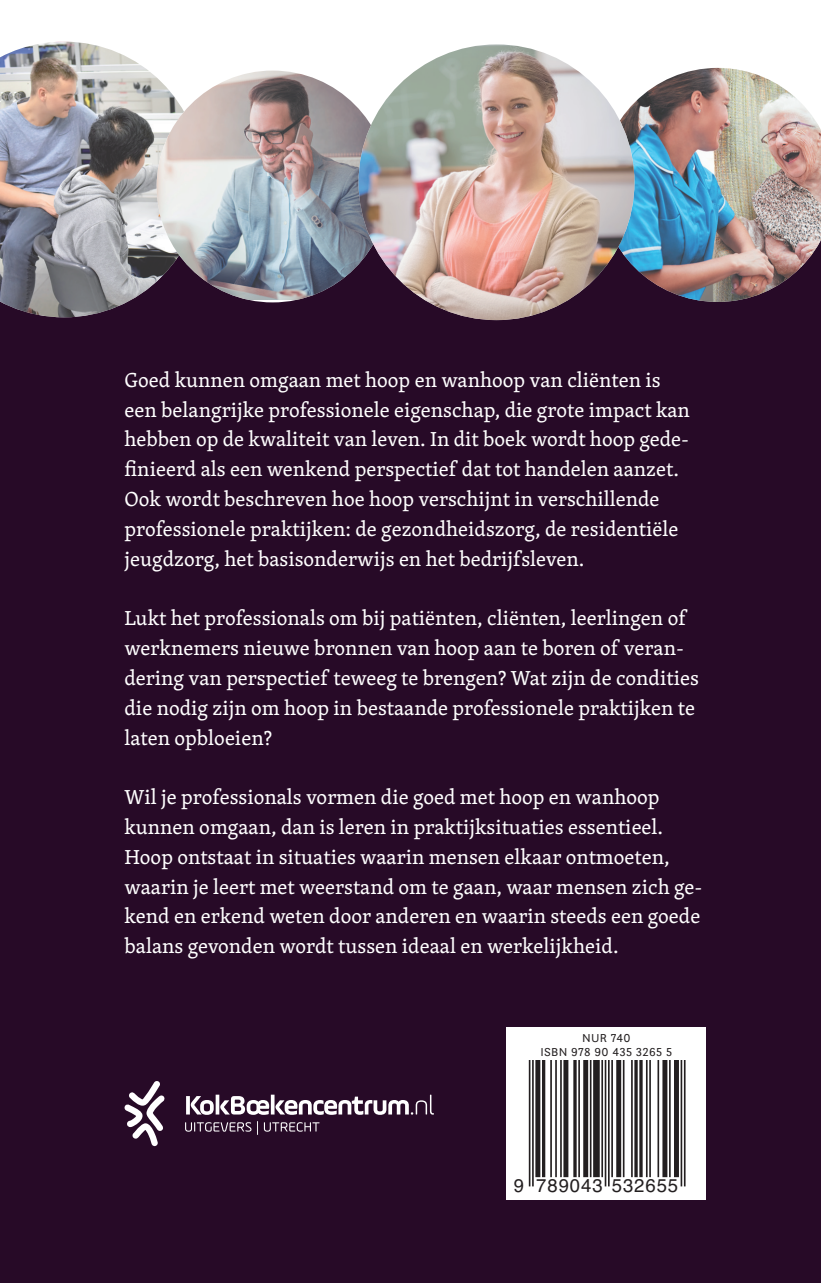
<style>
.page{position:relative;width:821px;height:1283px;background:#fff}
.page>*{position:absolute;margin:0;border:0;box-sizing:border-box;transform-origin:0 0}
.t1{font:20.8px/29.8px "Skolar Latin";color:#fff}
.t2{font:18.6px "Helvetica";letter-spacing:.05em;color:#231f20}
.t3{font:12px/13.6px "Questa Sans";letter-spacing:.025em;color:#231f20;text-align:center}
</style>
<div class="page">
<div style="left:0;top:186px;width:820px;height:1096px;background:#270a27"></div>
<div style="left:506px;top:1027px;width:199px;height:172px;background:#fff"></div>
<svg style="left:528px;top:1060px;width:158px;height:127px"></svg>
<svg style="left:186px;top:1094px;width:248px;height:20px"></svg>
<svg style="left:185px;top:1122px;width:66px;height:9px"></svg>
<svg style="left:257px;top:1121px;width:1px;height:13px"></svg>
<svg style="left:264px;top:1122px;width:55px;height:9px"></svg>
<svg style="left:124px;top:1081px;width:40px;height:64px"></svg>
<img style="left:634px;top:68px;width:186px;height:234px">
<img style="left:0;top:42px;width:156px;height:275px">
<img style="left:156px;top:71px;width:202px;height:228px">
<img style="left:358px;top:44px;width:276px;height:276px">
<p class="t1" style="left:124px;top:364px;width:566px">Goed kunnen omgaan met hoop en wanhoop van cliënten is een belangrijke professionele eigenschap, die grote impact kan hebben op de kwaliteit van leven. In dit boek wordt hoop gede&shy;finieerd als een wenkend perspectief dat tot handelen aanzet.<br>Ook wordt beschreven hoe hoop verschijnt in verschillende professionele praktijken: de gezondheidszorg, de residentiële jeugdzorg, het basisonderwijs en het bedrijfsleven.</p>
<p class="t1" style="left:124px;top:603px;width:575px">Lukt het professionals om bij patiënten, cliënten, leerlingen of werknemers nieuwe bronnen van hoop aan te boren of veran&shy;dering van perspectief teweeg te brengen? Wat zijn de condities die nodig zijn om hoop in bestaande professionele praktijken te laten opbloeien?</p>
<p class="t1" style="left:124px;top:781px;width:579px">Wil je professionals vormen die goed met hoop en wanhoop kunnen omgaan, dan is leren in praktijksituaties essentieel.<br>Hoop ontstaat in situaties waarin mensen elkaar ontmoeten, waarin je leert met weerstand om te gaan, waar mensen zich ge&shy;kend en erkend weten door anderen en waarin steeds een goede balans gevonden wordt tussen ideaal en werkelijkheid.</p>
<p class="t3" style="left:540px;top:1031px;width:133px">NUR 740<br>ISBN 978 90 435 3265 5</p>
<p class="t2" style="left:513px;top:1171px;width:192px">9 789043 532655 &gt;</p>
</div>
